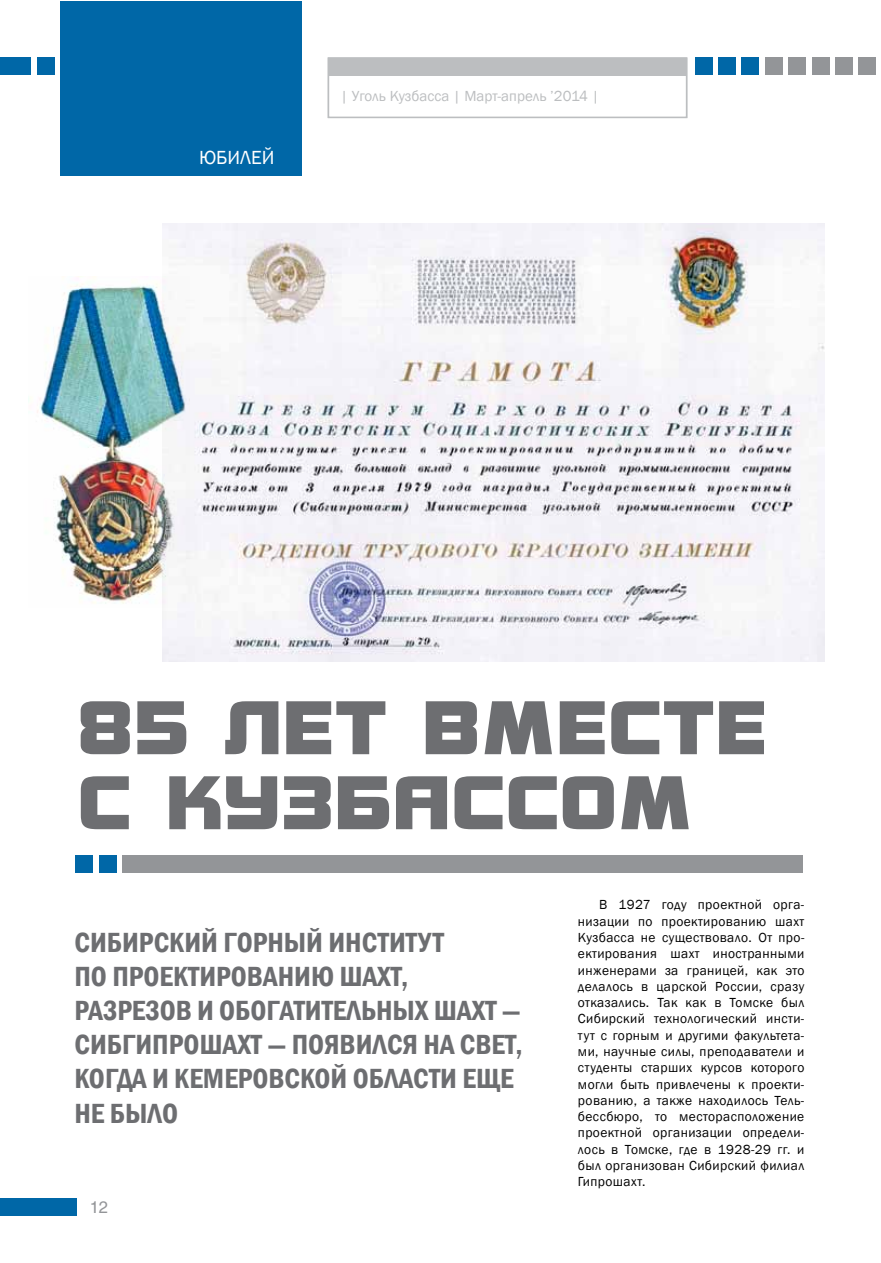
<style>
.page{position:relative;width:881px;height:1263px;background:#fff}
.page>*{position:absolute;margin:0;border:0;box-sizing:border-box;transform-origin:0 0}
.t1{font:600 condensed 28.5px/34.2px "Franklin Gothic";color:#6d6e71}
.t2{font:19.5px "Franklin Gothic";color:#fff}
.t3{font:16.5px "Helios";color:#939598}
.t4{font:15px "Franklin Gothic";color:#bcbec0}
.t5{font:13.5px/16.4px "Franklin Gothic";letter-spacing:.03em;color:#000;text-align:justify}
</style>
<div class="page">
<img style="left:162px;top:224px;width:662px;height:438px">
<img style="left:37px;top:277px;width:152px;height:331px">
<div style="left:122px;top:855px;width:681px;height:18px;background:#939598"></div>
<div style="left:99px;top:855px;width:17px;height:18px;background:#0067a7"></div>
<div style="left:76px;top:855px;width:17px;height:18px;background:#0067a7"></div>
<div style="left:327px;top:57px;width:360px;height:61px;background:#fff;border:2px solid #bcbec0"></div>
<div style="left:858px;top:58px;width:17px;height:17px;background:#939598"></div>
<div style="left:327px;top:59px;width:359px;height:17px;background:#bcbec0"></div>
<div style="left:0;top:1198px;width:77px;height:17px;background:#0067a7"></div>
<div style="left:835px;top:58px;width:17px;height:17px;background:#939598"></div>
<div style="left:811px;top:58px;width:17px;height:17px;background:#939598"></div>
<div style="left:788px;top:58px;width:17px;height:17px;background:#939598"></div>
<div style="left:765px;top:58px;width:17px;height:17px;background:#939598"></div>
<div style="left:741px;top:58px;width:17px;height:17px;background:#0067a7"></div>
<div style="left:718px;top:58px;width:17px;height:17px;background:#0067a7"></div>
<div style="left:694px;top:58px;width:17px;height:17px;background:#0067a7"></div>
<div style="left:37px;top:58px;width:17px;height:17px;background:#0067a7"></div>
<div style="left:0;top:58px;width:30px;height:17px;background:#0067a7"></div>
<div style="left:60px;top:1px;width:242px;height:175px;background:#0067a7"></div>
<svg style="left:81px;top:776px;width:607px;height:53px"></svg>
<svg style="left:81px;top:701px;width:682px;height:53px"></svg>
<h2 class="t2" style="left:199px;top:145px;width:30px">Юбиле</h2>
<h2 class="t2" style="left:262px;top:145px;width:14px">й</h2>
<p class="t4" style="left:340px;top:87px;width:260px">| Уголь Кузбасса | Март-апрель ’2014 |</p>
<h1 class="t1" style="left:74px;top:924px;width:449px">Сибирский горный институт<br>по проектированию шахт, разрезов и обогатительных шахт —<br>СибГипроШахт — появился на свет, когда и Кемеровской области еще не было</h1>
<p class="t3" style="left:90px;top:1197px;width:20px">12</p>
<p class="t5" style="left:577px;top:897px;width:228px;text-indent:21px">В 1927 году проектной орга&shy;низации по проектированию шахт Кузбасса не существовало. От про&shy;ектирования шахт иностранными инженерами за границей, как это делалось в царской России, сразу отказались. Так как в Томске был Сибирский технологический инсти&shy;тут с горным и другими факультета&shy;ми, научные силы, преподаватели и студенты старших курсов которого могли быть привлечены к проекти&shy;рованию, а также находилось Тель&shy;бессбюро, то месторасположение проектной организации определи&shy;лось в Томске, где в 1928-29 гг. и был организован Сибирский филиал Гипрошахт.</p>
</div>
